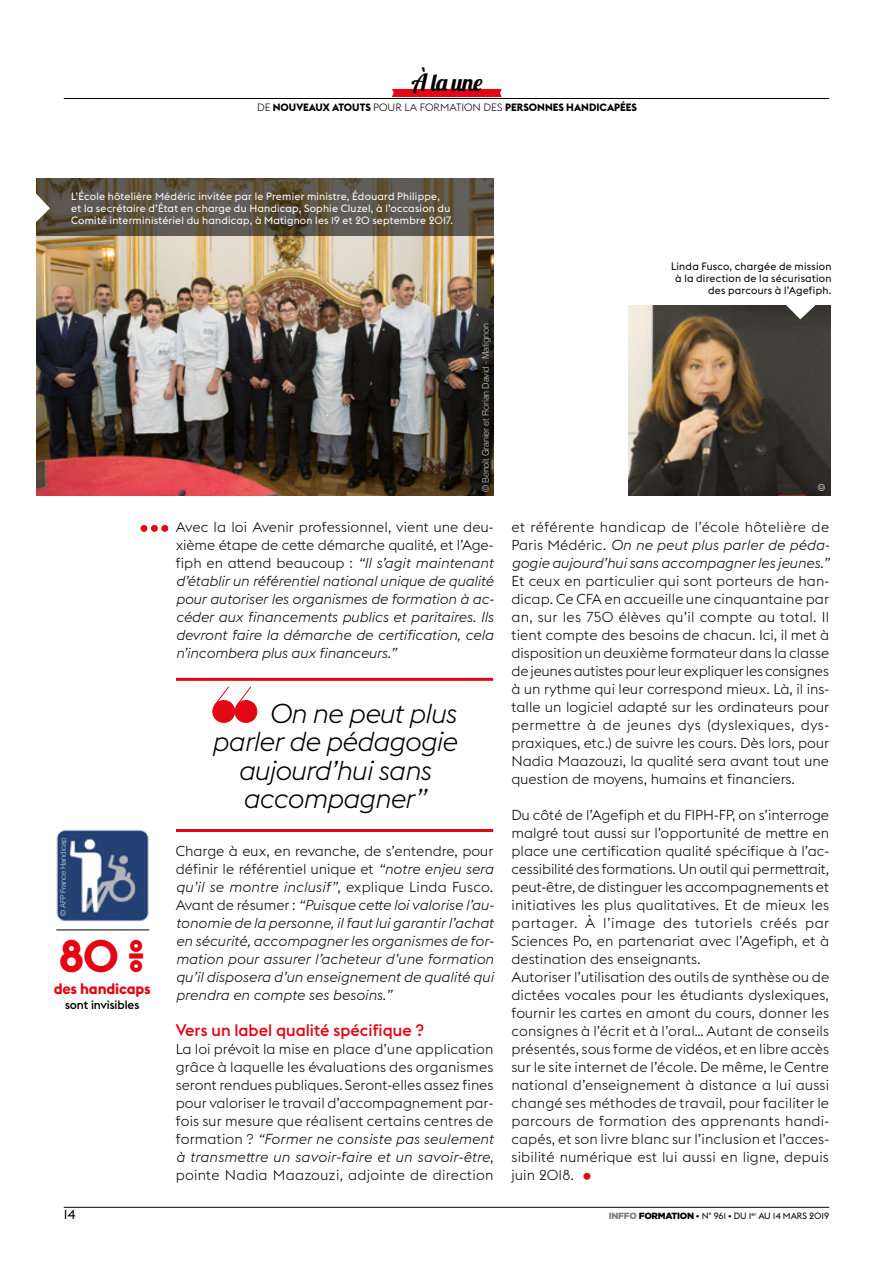
<style>
.page{position:relative;width:893px;height:1263px;background:#fff}
.page>*{position:absolute;margin:0;border:0;box-sizing:border-box;transform-origin:0 0}
.t1{font:700 45px "Euclid Flex";color:#e30613}
.t2{font:italic 300 27px "Euclid Flex";letter-spacing:-.03em;color:#000}
.t3{font:23.7px "Lobster 1.4";color:#000}
.t4{font:500 16.5px "Euclid Flex";color:#e30613}
.t5{font:700 15px "Euclid Flex";letter-spacing:-.01em;color:#e30613}
.t6{font:300 14.25px/18px "Euclid Flex";color:#000;text-align:justify}
.t7{font:italic 300 14.25px/18px "Euclid Flex";letter-spacing:-.005em;color:#000;text-align:justify}
.t8{font:13.5px "Euclid Flex";color:#000}
.t9{font:500 12px "Euclid Flex";letter-spacing:-.01em;color:#000}
.t10{font:10.5px/12px "Euclid Flex";letter-spacing:.02em;color:#fff}
.t11{font:10.5px/12px "Euclid Flex";letter-spacing:.02em;color:#000;text-align:right}
.t12{font:700 10.5px "Euclid Flex";color:#000}
.t13{font:9px "Euclid Flex";letter-spacing:-.01em;color:#000}
.t14{font:300 9px "Helvetica";letter-spacing:-.025em;color:#d3cdbe}
.t15{font:300 9px "Helvetica";color:#fff}
.t16{font:300 7.5px "Helvetica";letter-spacing:-.025em;color:#d2dad3}
.s1{font-weight:300}
.s2{font-style:normal}
.s3{font-style:italic}
.s4{font-size:25.5px;color:#e30613}
.s5{font-family:"Gotham";font-weight:900;color:#867e7a}
.s6{font-family:"Gotham";font-weight:900}
</style>
<div class="page">
<svg style="left:392px;top:89px;width:110px;height:8px"></svg>
<hr style="left:64px;top:98px;width:765px;height:1px;background:#000">
<hr style="left:64px;top:1207px;width:765px;height:1px;background:#000">
<img style="left:36px;top:236px;width:457px;height:259px">
<img style="left:629px;top:306px;width:201px;height:190px">
<svg style="left:141px;top:525px;width:27px;height:7px"></svg>
<svg style="left:786px;top:305px;width:30px;height:14px"></svg>
<svg style="left:212px;top:686px;width:46px;height:37px"></svg>
<hr style="left:176px;top:678px;width:317px;height:3px;background:#e30613">
<hr style="left:176px;top:829px;width:317px;height:3px;background:#e30613">
<svg style="left:36px;top:179px;width:457px;height:57px;background:#5b5344"></svg>
<svg style="left:36px;top:193px;width:14px;height:30px"></svg>
<hr style="left:56px;top:930px;width:93px;height:1px;background:#000">
<img style="left:56px;top:830px;width:93px;height:92px">
<h3 class="t3" style="left:411px;top:67px;width:73px">À la une</h3>
<p class="t12" style="left:257px;top:102px;width:381px"><span class="s1">DE</span> NOUVEAUX ATOUTS <span class="s1">POUR LA FORMATION DES</span> PERSONNES HANDICAPÉES</p>
<p class="t10" style="left:71px;top:190px;width:383px">L’École hôtelière Médéric invitée par le Premier ministre, Édouard Philippe,<br>et la secrétaire d’État en charge du Handicap, Sophie Cluzel, à l’occasion du<br>Comité interministériel du handicap, à Matignon les 19 et 20 septembre 2017.</p>
<p class="t14" style="left:478px;top:492px;width:171px;rotate:-90deg">© Benoît Granier et Florian David - Matignon</p>
<p class="t7" style="left:176px;top:518px;width:319px"><span class="s2">Avec la loi Avenir professionnel, vient une deu&shy;xième étape de cette démarche qualité, et l’Age&shy;fiph en attend beaucoup :</span> “Il s’agit maintenant d’établir un référentiel national unique de qualité pour autoriser les organismes de formation à ac&shy;céder aux financements publics et paritaires. Ils devront faire la démarche de certification, cela n’incombera plus aux financeurs.”</p>
<p class="t16" style="left:57px;top:916px;width:80px;rotate:-90deg">© AFP France Handicap</p>
<h1 class="t1" style="left:59px;top:930px;width:88px">80 %</h1>
<p class="t5" style="left:54px;top:980px;width:98px">des handicaps</p>
<p class="t9" style="left:65px;top:997px;width:76px">sont invisibles</p>
<p class="t8" style="left:64px;top:1207px;width:13px">14</p>
<h2 class="t2" style="left:269px;top:698px;width:189px">On ne peut plus</h2>
<h2 class="t2" style="left:211px;top:726px;width:247px">parler de pédagogie</h2>
<h2 class="t2" style="left:238px;top:755px;width:195px">aujourd’hui sans</h2>
<h2 class="t2" style="left:242px;top:783px;width:185px">accompagner”</h2>
<p class="t7" style="left:176px;top:842px;width:319px"><span class="s2">Charge à eux, en revanche, de s’entendre, pour définir le référentiel unique et</span> “notre enjeu sera qu’il se montre inclusif”<span class="s2">, explique Linda Fusco.<br>Avant de résumer :</span> “Puisque cette loi valorise l’au&shy;tonomie de la personne, il faut lui garantir l’achat en sécurité, accompagner les organismes de for&shy;mation pour assurer l’acheteur d’une formation qu’il disposera d’un enseignement de qualité qui prendra en compte ses besoins.”</p>
<p class="t4" style="left:176px;top:1020px;width:249px">Vers un label qualité spécifique ?</p>
<p class="t6" style="left:176px;top:1040px;width:319px">La loi prévoit la mise en place d’une application grâce à laquelle les évaluations des organismes seront rendues publiques. Seront-elles assez fines pour valoriser le travail d’accompagnement par&shy;fois sur mesure que réalisent certains centres de formation ? <span class="s3">“Former ne consiste pas seulement à transmettre un savoir-faire et un savoir-être</span>, pointe Nadia Maazouzi, adjointe de direction</p>
<p class="t11" style="left:671px;top:261px;width:162px">Linda Fusco, chargée de mission à la direction de la sécurisation des parcours à l’Agefiph.</p>
<p class="t15" style="left:814px;top:491px;width:9px;rotate:-90deg">©</p>
<p class="t7" style="left:511px;top:518px;width:319px"><span class="s2">et référente handicap de l’école hôtelière de Paris Médéric.</span> On ne peut plus parler de péda&shy;gogie aujourd’hui sans accompagner les jeunes.”</p>
<p class="t6" style="left:511px;top:572px;width:319px">Et ceux en particulier qui sont porteurs de han&shy;dicap. Ce CFA en accueille une cinquantaine par an, sur les 750 élèves qu’il compte au total. Il tient compte des besoins de chacun. Ici, il met à disposition un deuxième formateur dans la classe de jeunes autistes pour leur expliquer les consignes à un rythme qui leur correspond mieux. Là, il ins&shy;talle un logiciel adapté sur les ordinateurs pour permettre à de jeunes dys (dyslexiques, dys&shy;praxiques, etc.) de suivre les cours. Dès lors, pour Nadia Maazouzi, la qualité sera avant tout une question de moyens, humains et financiers.</p>
<p class="t6" style="left:511px;top:806px;width:319px;text-align:left">Du côté de l’Agefiph et du FIPH-FP, on s’interroge malgré tout aussi sur l’opportunité de mettre en place une certification qualité spécifique à l’ac&shy;cessibilité des formations. Un outil qui permettrait, peut-être, de distinguer les accompagnements et initiatives les plus qualitatives. Et de mieux les partager. À l’image des tutoriels créés par Sciences Po, en partenariat avec l’Agefiph, et à destination des enseignants.<br>Autoriser l’utilisation des outils de synthèse ou de dictées vocales pour les étudiants dyslexiques, fournir les cartes en amont du cours, donner les consignes à l’écrit et à l’oral… Autant de conseils présentés, sous forme de vidéos, et en libre accès sur le site internet de l’école. De même, le Centre national d’enseignement à distance a lui aussi changé ses méthodes de travail, pour faciliter le parcours de formation des apprenants handi&shy;capés, et son livre blanc sur l’inclusion et l’acces&shy;sibilité numérique est lui aussi en ligne, depuis juin 2018. <span class="s4">•</span></p>
<p class="t13" style="left:609px;top:1210px;width:222px"><span class="s5">INFFO</span> <span class="s6">FORMATION</span> • N° 961 • DU 1<sup>er</sup> AU 14 MARS 2019</p>
</div>
